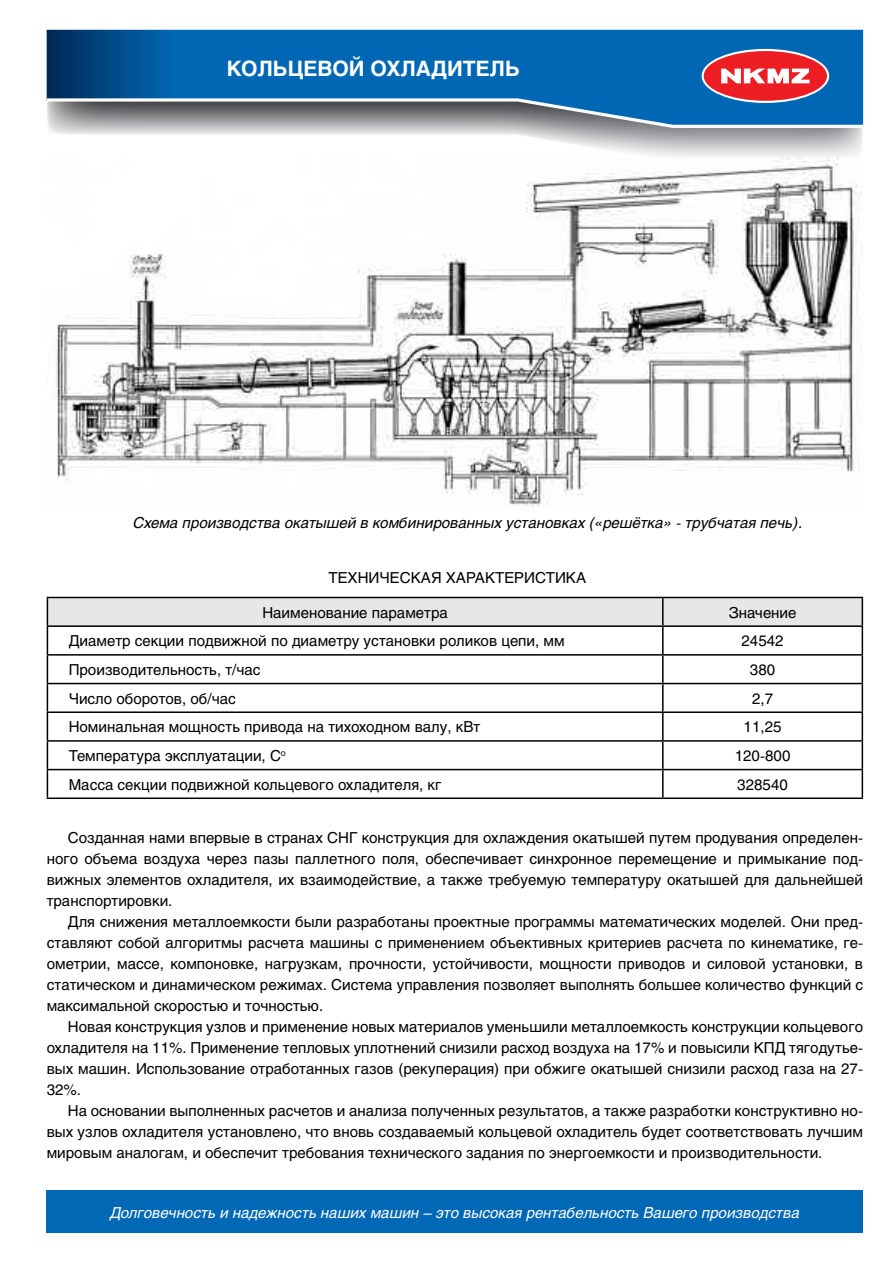
<style>
.page{position:relative;width:893px;height:1263px;background:#fff}
.page>*{position:absolute;margin:0;border:0;box-sizing:border-box;transform-origin:0 0}
.t1{font:700 21px "Helios";color:#fff}
.t2{font:15px/21px "Helios";color:#000;text-align:justify}
.t3{font:italic 15px "Helios";color:#fff}
.t4{font:italic 15px "Helios";color:#000}
</style>
<div class="page">
<svg style="left:49px;top:128px;width:814px;height:31px"></svg>
<svg style="left:47px;top:30px;width:816px;height:68px;background:#0061ab"></svg>
<svg style="left:47px;top:98px;width:816px;height:30px;background:#6a88a0"></svg>
<svg style="left:702px;top:49px;width:127px;height:54px"></svg>
<div style="left:704px;top:51px;width:123px;height:50px;background:#ed1d24;border-radius:50%"></div>
<svg style="left:721px;top:69px;width:110px;height:14px"></svg>
<div style="left:47px;top:1191px;width:816px;height:42px;background:#0068b4"></div>
<svg style="left:47px;top:597px;width:816px;height:200px"></svg>
<hr style="left:47px;top:797px;width:616px;height:2px;background:#000">
<hr style="left:663px;top:797px;width:200px;height:2px;background:#000">
<img style="left:56px;top:159px;width:805px;height:348px">
<h1 class="t1" style="left:227px;top:56px;width:295px">КОЛЬЦЕВОЙ ОХЛАДИТЕЛЬ</h1>
<p class="t4" style="left:133px;top:514px;width:671px">Схема производства окатышей в комбинированных установках («решётка» - трубчатая печь).</p>
<p class="t2" style="left:328px;top:567px;width:259px">ТЕХНИЧЕСКАЯ ХАРАКТЕРИСТИКА</p>
<p class="t2" style="left:262px;top:602px;width:187px">Наименование параметра</p>
<p class="t2" style="left:729px;top:602px;width:69px">Значение</p>
<p class="t2" style="left:69px;top:630px;width:498px">Диаметр секции подвижной по диаметру установки роликов цепи, мм</p>
<p class="t2" style="left:741px;top:630px;width:44px">24542</p>
<p class="t2" style="left:69px;top:659px;width:193px">Производительность, т/час</p>
<p class="t2" style="left:750px;top:659px;width:27px">380</p>
<p class="t2" style="left:69px;top:688px;width:169px">Число оборотов, об/час</p>
<p class="t2" style="left:752px;top:688px;width:23px">2,7</p>
<p class="t2" style="left:69px;top:716px;width:413px">Номинальная мощность привода на тихоходном валу, кВт</p>
<p class="t2" style="left:744px;top:716px;width:39px">11,25</p>
<p class="t2" style="left:69px;top:745px;width:219px">Температура эксплуатации, С<sup>о</sup></p>
<p class="t2" style="left:735px;top:745px;width:57px">120-800</p>
<p class="t2" style="left:69px;top:774px;width:374px">Масса секции подвижной кольцевого охладителя, кг</p>
<p class="t2" style="left:737px;top:774px;width:52px">328540</p>
<p class="t2" style="left:47px;top:827px;width:818px;text-indent:21px">Созданная нами впервые в странах СНГ конструкция для охлаждения окатышей путем продувания определен&shy;ного объема воздуха через пазы паллетного поля, обеспечивает синхронное перемещение и примыкание под&shy;вижных элементов охладителя, их взаимодействие, а также требуемую температуру окатышей для дальнейшей транспортировки.</p>
<p class="t2" style="left:47px;top:911px;width:818px;text-indent:21px">Для снижения металлоемкости были разработаны проектные программы математических моделей. Они пред&shy;ставляют собой алгоритмы расчета машины с применением объективных критериев расчета по кинематике, ге&shy;ометрии, массе, компоновке, нагрузкам, прочности, устойчивости, мощности приводов и силовой установки, в статическом и динамическом режимах. Cистема управления позволяет выполнять большее количество функций с максимальной скоростью и точностью.</p>
<p class="t2" style="left:47px;top:1016px;width:818px;text-indent:21px">Новая конструкция узлов и применение новых материалов уменьшили металлоемкость конструкции кольцевого охладителя на 11%. Применение тепловых уплотнений снизили расход воздуха на 17% и повысили КПД тягодутье&shy;вых машин. Использование отработанных газов (рекуперация) при обжиге окатышей снизили расход газа на 27- 32%.</p>
<p class="t2" style="left:47px;top:1100px;width:818px;text-indent:21px">На основании выполненных расчетов и анализа полученных результатов, а также разработки конструктивно но&shy;вых узлов охладителя установлено, что вновь создаваемый кольцевой охладитель будет соответствовать лучшим мировым аналогам, и обеспечит требования технического задания по энергоемкости и производительности.</p>
<p class="t3" style="left:110px;top:1203px;width:691px">Долговечность и надежность наших машин – это высокая рентабельность Вашего производства</p>
</div>
